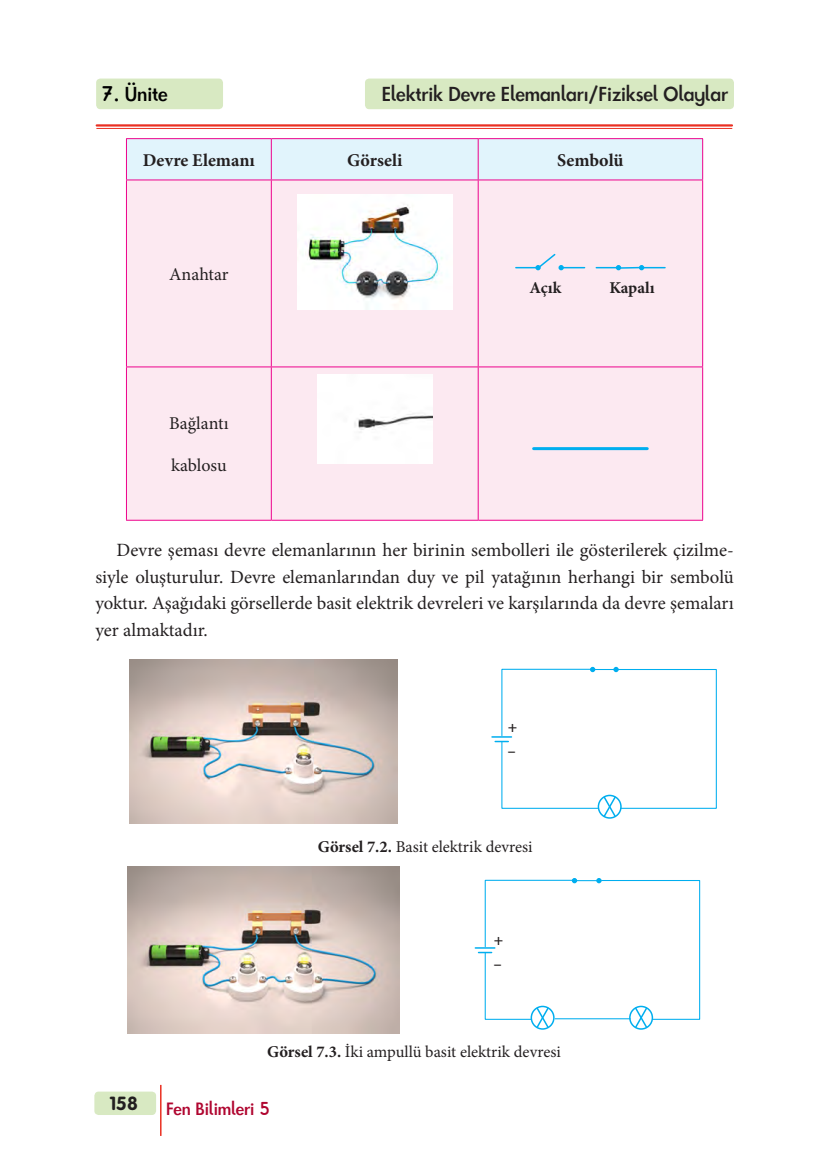
<style>
.page{position:relative;width:830px;height:1170px;background:#fff}
.page>*{position:absolute;margin:0;border:0;box-sizing:border-box;transform-origin:0 0}
.metin{font:18.75px/26.5px "Minion Pro";color:#231f20;text-align:justify}
.t1{font:700 18.75px "Futuramit";color:#231f20}
.t2{font:700 18.75px "Futuramit";color:#000}
.t3{font:18.75px "VAG Rounded Bold Tr";color:#231f20}
.t4{font:700 18px "Minion Pro";color:#231f20}
.t5{font:18px "Minion Pro";letter-spacing:-.005em;color:#231f20}
.metin-2{font:16.5px "Minion Pro";color:#231f20}
.t6{font:700 16.5px/23.4px "Minion Pro";color:#231f20}
.t7{font:700 16.5px "Futuramit";color:#b00630}
.s1{font-weight:700}
</style>
<div class="page">
<hr style="left:97px;top:124px;width:634px;height:2px;background:#ea3022">
<hr style="left:97px;top:128px;width:634px;height:1px;background:#ea3022">
<hr style="left:160px;top:1085px;width:1px;height:50px;background:#ea3022">
<div style="left:96px;top:79px;width:127px;height:30px;background:#d8e9c2;border-radius:4px"></div>
<div style="left:365px;top:79px;width:368px;height:30px;background:#d8e9c2;border-radius:4px"></div>
<div style="left:94px;top:1091px;width:62px;height:23px;background:#d8e9c2;border-radius:4px"></div>
<div style="left:127px;top:139px;width:575px;height:40px;background:#e1f4fc"></div>
<div style="left:127px;top:180px;width:575px;height:340px;background:#fce9f1"></div>
<hr style="left:126px;top:138px;width:145px;height:1px;background:#ed028c">
<hr style="left:126px;top:139px;width:1px;height:40px;background:#ed028c">
<hr style="left:271px;top:138px;width:207px;height:1px;background:#ed028c">
<hr style="left:271px;top:139px;width:1px;height:40px;background:#ed028c">
<hr style="left:478px;top:138px;width:224px;height:1px;background:#ed028c">
<hr style="left:477px;top:139px;width:1px;height:40px;background:#ed028c">
<hr style="left:702px;top:139px;width:1px;height:40px;background:#ed028c">
<hr style="left:126px;top:179px;width:145px;height:1px;background:#ed028c">
<hr style="left:126px;top:180px;width:1px;height:186px;background:#ed028c">
<hr style="left:271px;top:179px;width:207px;height:1px;background:#ed028c">
<hr style="left:271px;top:180px;width:1px;height:186px;background:#ed028c">
<hr style="left:478px;top:179px;width:224px;height:1px;background:#ed028c">
<hr style="left:477px;top:180px;width:1px;height:186px;background:#ed028c">
<hr style="left:702px;top:180px;width:1px;height:186px;background:#ed028c">
<hr style="left:126px;top:366px;width:145px;height:1px;background:#ed028c">
<hr style="left:126px;top:367px;width:1px;height:153px;background:#ed028c">
<hr style="left:271px;top:366px;width:207px;height:1px;background:#ed028c">
<hr style="left:271px;top:367px;width:1px;height:153px;background:#ed028c">
<hr style="left:478px;top:366px;width:224px;height:1px;background:#ed028c">
<hr style="left:477px;top:367px;width:1px;height:153px;background:#ed028c">
<hr style="left:702px;top:367px;width:1px;height:153px;background:#ed028c">
<hr style="left:126px;top:520px;width:145px;height:1px;background:#ed028c">
<hr style="left:271px;top:520px;width:207px;height:1px;background:#ed028c">
<hr style="left:478px;top:520px;width:224px;height:1px;background:#ed028c">
<img style="left:297px;top:195px;width:155px;height:115px">
<hr style="left:617px;top:267px;width:22px;height:2px;background:#00aeef">
<svg style="left:596px;top:265px;width:25px;height:5px"></svg>
<svg style="left:515px;top:252px;width:69px;height:19px"></svg>
<svg style="left:638px;top:265px;width:26px;height:5px"></svg>
<img style="left:317px;top:374px;width:115px;height:89px">
<hr style="left:533px;top:447px;width:114px;height:3px;background:#00aeef">
<svg style="left:492px;top:666px;width:225px;height:152px"></svg>
<svg style="left:475px;top:878px;width:225px;height:151px"></svg>
<hr style="left:555px;top:1018px;width:75px;height:1px;background:#00aeef">
<img style="left:129px;top:659px;width:268px;height:164px">
<img style="left:127px;top:866px;width:272px;height:166px">
<p class="t2" style="left:101px;top:82px;width:68px">7. Ünite</p>
<p class="t1" style="left:381px;top:82px;width:347px">Elektrik Devre Elemanları/Fiziksel Olaylar</p>
<p class="t4" style="left:143px;top:147px;width:113px">Devre Elemanı</p>
<p class="t4" style="left:347px;top:147px;width:57px">Görseli</p>
<p class="t4" style="left:557px;top:147px;width:68px">Sembolü</p>
<p class="t5" style="left:169px;top:262px;width:61px">Anahtar</p>
<p class="t5" style="left:169px;top:411px;width:61px">Bağlantı</p>
<p class="t5" style="left:171px;top:453px;width:57px">kablosu</p>
<p class="t6" style="left:529px;top:276px;width:33px">Açık</p>
<p class="t6" style="left:609px;top:276px;width:47px">Kapalı</p>
<p class="metin" style="left:95px;top:537px;width:639px;text-indent:21px">Devre şeması devre elemanlarının her birinin sembolleri ile gösterilerek çizilme&shy;siyle oluşturulur. Devre elemanlarından duy ve pil yatağının herhangi bir sembolü yoktur. Aşağıdaki görsellerde basit elektrik devreleri ve karşılarında da devre şemaları yer almaktadır.</p>
<p class="t6" style="left:507px;top:715px;width:12px">+ –</p>
<p class="metin-2" style="left:317px;top:835px;width:216px"><span class="s1">Görsel 7.2.</span> Basit elektrik devresi</p>
<p class="t6" style="left:493px;top:927px;width:12px">+ –</p>
<p class="t3" style="left:109px;top:1092px;width:30px">158</p>
<p class="metin-2" style="left:267px;top:1040px;width:295px"><span class="s1">Görsel 7.3.</span> İki ampullü basit elektrik devresi</p>
<p class="t7" style="left:166px;top:1097px;width:106px">Fen Bilimleri 5</p>
</div>
